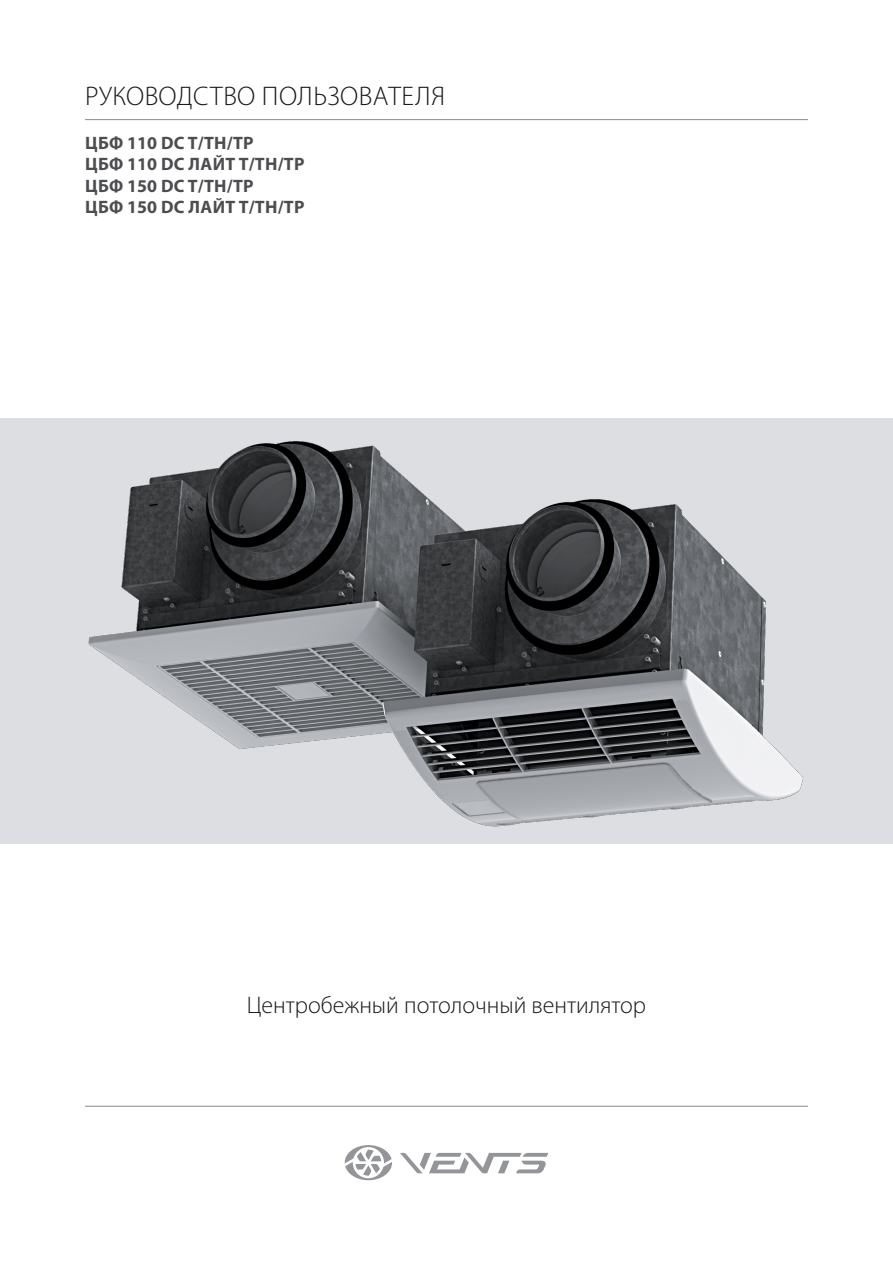
<style>
.page{position:relative;width:893px;height:1263px;background:#fff}
.page>*{position:absolute;margin:0;border:0;box-sizing:border-box;transform-origin:0 0}
.t1{font:300 27px "Myriad Pro";letter-spacing:.02em;color:#1a1a19}
.t2{font:300 24px "Myriad Pro";color:#1a1a19}
.t3{font:700 18px/21.6px "Myriad Pro";letter-spacing:.02em;color:#4b4d50}
</style>
<div class="page">
<svg style="left:400px;top:1153px;width:148px;height:20px"></svg>
<svg style="left:345px;top:1145px;width:47px;height:35px"></svg>
<hr style="left:85px;top:119px;width:723px;height:1px;background:#8e9196">
<div style="left:0;top:419px;width:893px;height:425px;background:#dcdee1"></div>
<img style="left:77px;top:418px;width:739px;height:409px">
<hr style="left:85px;top:1106px;width:723px;height:1px;background:#8e9196">
<h1 class="t1" style="left:85px;top:81px;width:361px">РУКОВОДСТВО ПОЛЬЗОВАТЕЛЯ</h1>
<p class="t3" style="left:85px;top:131px;width:221px">ЦБФ 110 DC T/TH/TP<br>ЦБФ 110 DC ЛАЙТ T/TH/TP<br>ЦБФ 150 DC T/TH/TP<br>ЦБФ 150 DC ЛАЙТ T/TH/TP</p>
<h2 class="t2" style="left:247px;top:992px;width:401px">Центробежный потолочный вентилятор</h2>
</div>
